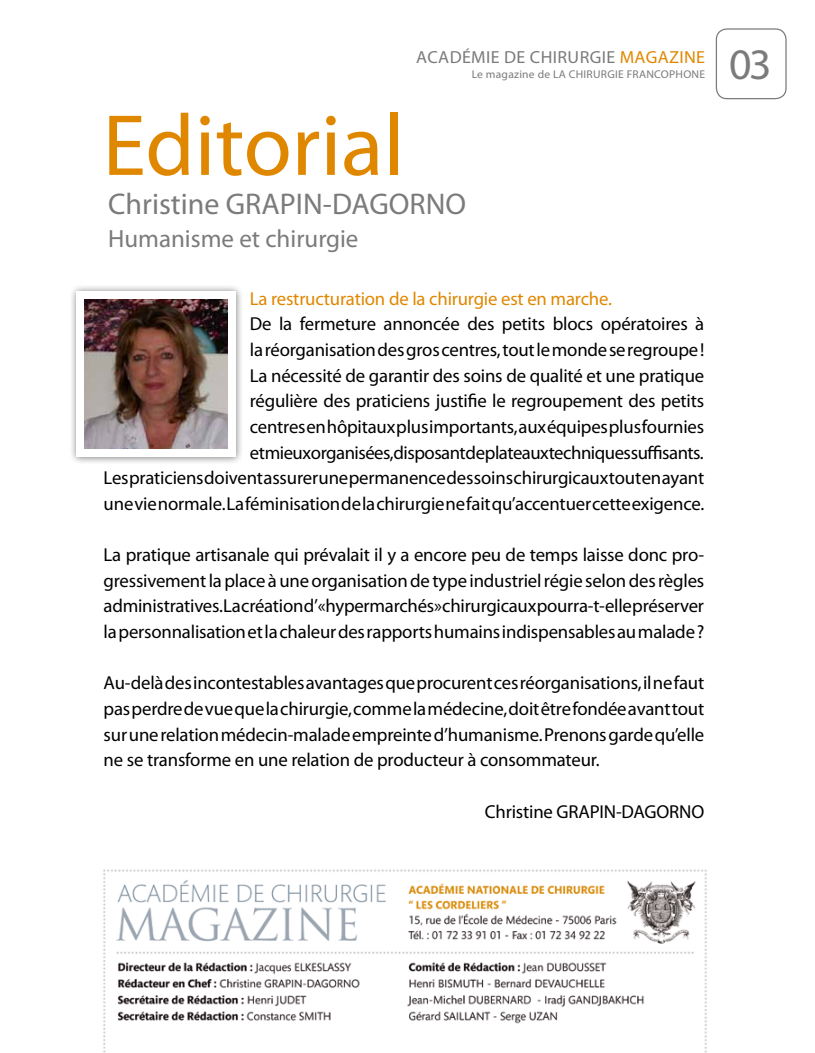
<style>
.page{position:relative;width:815px;height:1053px;background:#fff}
.page>*{position:absolute;margin:0;border:0;box-sizing:border-box;transform-origin:0 0}
.t1{font:87.5px "Myriad Pro";color:#e08700}
.t2{font:43.75px "Myriad Pro";color:#7a7b7a}
.t3{font:30px "Myriad Pro";color:#7a7b7a}
.t4{font:25px "Myriad Pro";color:#7a7b7a}
.t5{font:18.75px/25.6px "Myriad Pro";letter-spacing:-.01em;color:#000;text-align:justify}
.t6{font:18.75px "Myriad Pro";letter-spacing:-.01em;color:#e08700}
.t7{font:17.5px "Myriad Pro";letter-spacing:.02em;color:#7a7b7a}
.t8{font:11.25px "Myriad Pro";letter-spacing:.02em;color:#7a7b7a}
.s1{color:#e08700}
</style>
<div class="page">
<img style="left:103px;top:869px;width:604px;height:183px">
<div style="left:716px;top:28px;width:71px;height:71px;border:1px solid #7a7b7a;border-radius:11px"></div>
<div style="left:68px;top:283px;width:175px;height:181px;background:#000;opacity:.5"></div>
<div style="left:76px;top:291px;width:160px;height:166px;background:#fff"></div>
<img style="left:84px;top:299px;width:144px;height:150px">
<p class="t7" style="left:416px;top:47px;width:290px">ACADÉMIE DE CHIRURGIE <span class="s1">MAGAZINE</span></p>
<p class="t8" style="left:472px;top:68px;width:235px">Le magazine de LA CHIRURGIE FRANCOPHONE</p>
<h1 class="t1" style="left:103px;top:91px;width:303px">Editorial</h1>
<h3 class="t3" style="left:108px;top:186px;width:360px">Christine GRAPIN-DAGORNO</h3>
<h3 class="t4" style="left:108px;top:223px;width:252px">Humanisme et chirurgie</h3>
<p class="t6" style="left:250px;top:287px;width:364px">La restructuration de la chirurgie est en marche.</p>
<p class="t5" style="left:104px;top:311px;width:602px;text-align:right">De la fermeture annoncée des petits blocs opératoires à<br>la réorganisation des gros centres, tout le monde se regroupe !<br>La nécessité de garantir des soins de qualité et une pratique<br>régulière des praticiens justifie le regroupement des petits<br>centres en hôpitaux plus importants, aux équipes plus fournies<br>et mieux organisées, disposant de plateaux techniques suffisants.<br>Les praticiens doivent assurer une permanence des soins chirurgicaux tout en ayant une vie normale. La féminisation de la chirurgie ne fait qu’accentuer cette exigence.</p>
<p class="t5" style="left:104px;top:541px;width:602px">La pratique artisanale qui prévalait il y a encore peu de temps laisse donc pro&shy;gressivement la place à une organisation de type industriel régie selon des règles administratives. La création d’«hypermarchés» chirurgicaux pourra-t-elle préserver la personnalisation et la chaleur des rapports humains indispensables au malade ?</p>
<p class="t5" style="left:104px;top:670px;width:602px">Au-delà des incontestables avantages que procurent ces réorganisations, il ne faut pas perdre de vue que la chirurgie, comme la médecine, doit être fondée avant tout sur une relation médecin-malade empreinte d’humanisme. Prenons garde qu’elle ne se transforme en une relation de producteur à consommateur.</p>
<p class="t5" style="left:485px;top:798px;width:221px">Christine GRAPIN-DAGORNO</p>
<h2 class="t2" style="left:729px;top:37px;width:44px">03</h2>
</div>
